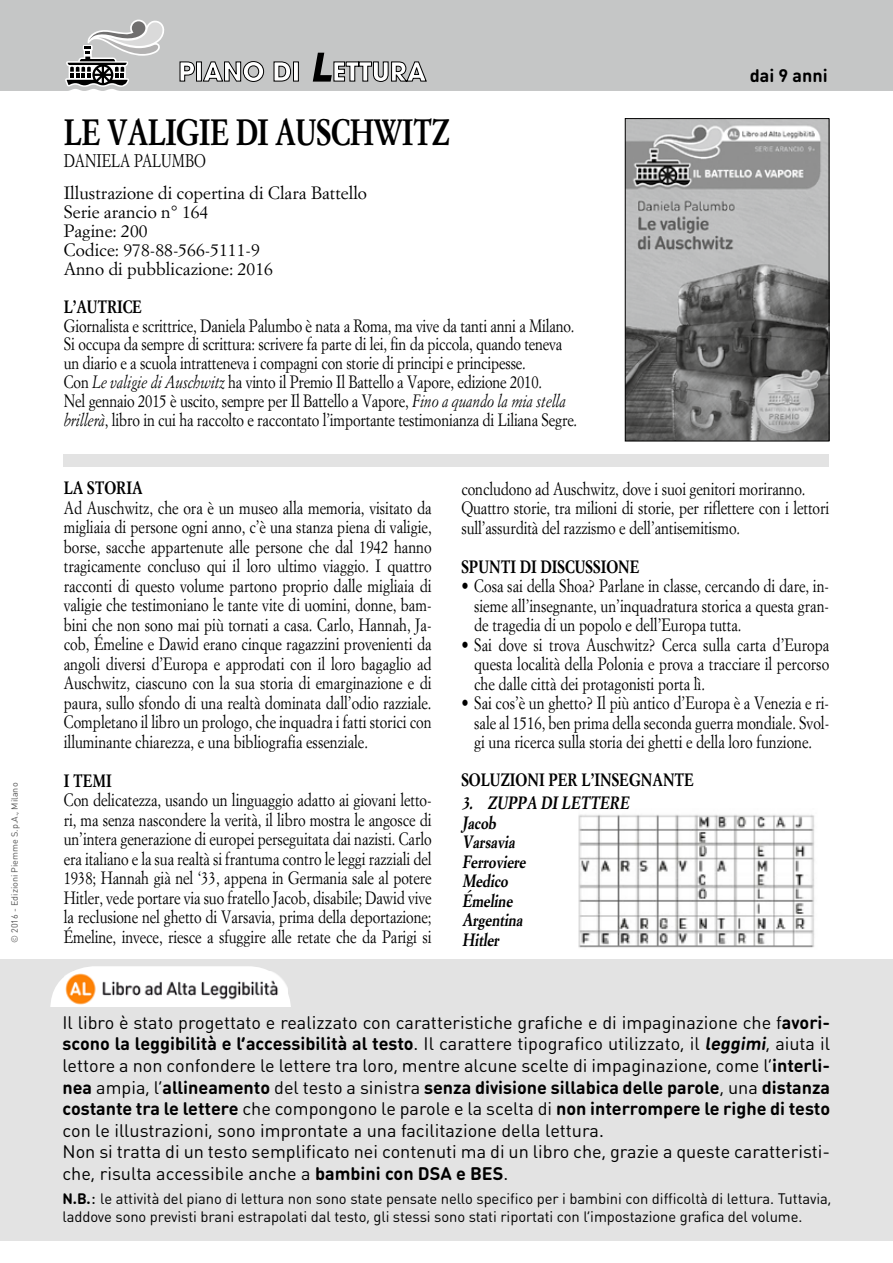
<style>
.page{position:relative;width:893px;height:1263px;background:#fff}
.page>*{position:absolute;margin:0;border:0;box-sizing:border-box;transform-origin:0 0}
.t1{font:700 36px "Simoncini Garamond";letter-spacing:-.015em;color:#000;scale:.8 1}
.t2{font:18px/21.6px "DIN Round Pro";color:#000}
.t3{font:18px "Simoncini Garamond";color:#000;scale:.8 1}
.t4{font:700 18px "DIN Round Pro";color:#000}
.t5{font:17.55px/19.5px "Simoncini Garamond";letter-spacing:-.005em;color:#000;text-align:justify;scale:.83 1}
.t6{font:700 17.55px/19.5px "Simoncini Garamond";color:#000;scale:.83 1}
.t7{font:17.55px/18.9px "Simoncini Garamond";letter-spacing:-.005em;color:#000}
.t8{font:15px/18px "DIN Round Pro";letter-spacing:-.005em;color:#000}
.t9{font:9px "DIN Round Pro";color:#565656}
.s1{font-style:italic}
.s2{font-weight:700}
.s3{font-size:18px}
</style>
<div class="page">
<div style="left:0;top:0;width:893px;height:91px;background:#c5c6c6"></div>
<svg style="left:65px;top:20px;width:100px;height:67px;background:#b2b2b2"></svg>
<img style="left:578px;top:814px;width:237px;height:134px">
<div style="left:64px;top:454px;width:765px;height:13px;background:#e3e3e3"></div>
<svg style="left:180px;top:53px;width:247px;height:29px"></svg>
<div style="left:0;top:960px;width:893px;height:281px;background:#e3e3e3"></div>
<svg style="left:50px;top:966px;width:241px;height:41px"></svg>
<img style="left:64px;top:972px;width:224px;height:33px">
<img style="left:627px;top:120px;width:200px;height:319px">
<div style="left:625px;top:118px;width:204px;height:323px;border:1px solid #000"></div>
<p class="t9" style="left:8px;top:943px;width:162px;rotate:-90deg">© 2016 - Edizioni Piemme S.p.A., Milano</p>
<h1 class="t1" style="left:64px;top:110px;width:484px">LE VALIGIE DI AUSCHWITZ</h1>
<p class="t3" style="left:64px;top:149px;width:179px">DANIELA PALUMBO</p>
<p class="t7" style="left:64px;top:183px;width:305px">Illustrazione di copertina di Clara Battello<br>Serie arancio n° 164<br>Pagine: 200<br>Codice: 978-88-566-5111-9<br>Anno di pubblicazione: 2016</p>
<p class="t6" style="left:64px;top:297px;width:96px">L’AUTRICE</p>
<p class="t5" style="left:64px;top:316px;width:620px;line-height:18.9px;text-align:left">Giornalista e scrittrice, Daniela Palumbo è nata a Roma, ma vive da tanti anni a Milano.<br>Si occupa da sempre di scrittura: scrivere fa parte di lei, fin da piccola, quando teneva un diario e a scuola intratteneva i compagni con storie di principi e principesse.<br>Con <span class="s1">Le valigie di Auschwitz</span> ha vinto il Premio Il Battello a Vapore, edizione 2010.<br>Nel gennaio 2015 è uscito, sempre per Il Battello a Vapore, <span class="s1">Fino a quando la mia stella brillerà</span>, libro in cui ha raccolto e raccontato l’importante testimonianza di Liliana Segre.</p>
<p class="t4" style="left:750px;top:62px;width:79px">dai 9 anni</p>
<p class="t6" style="left:64px;top:479px;width:97px">LA STORIA</p>
<p class="t5" style="left:64px;top:497px;width:445px">Ad Auschwitz, che ora è un museo alla memoria, visitato da migliaia di persone ogni anno, c’è una stanza piena di valigie, borse, sacche appartenute alle persone che dal 1942 hanno tragicamente concluso qui il loro ultimo viaggio. I quattro racconti di questo volume partono proprio dalle migliaia di valigie che testimoniano le tante vite di uomini, donne, bam&shy;bini che non sono mai più tornati a casa. Carlo, Hannah, Ja&shy;cob, Émeline e Dawid erano cinque ragazzini provenienti da angoli diversi d’Europa e approdati con il loro bagaglio ad Auschwitz, ciascuno con la sua storia di emarginazione e di paura, sullo sfondo di una realtà dominata dall’odio razziale.<br>Completano il libro un prologo, che inquadra i fatti storici con illuminante chiarezza, e una bibliografia essenziale.</p>
<p class="t6" style="left:64px;top:771px;width:59px">I TEMI</p>
<p class="t5" style="left:64px;top:790px;width:445px">Con delicatezza, usando un linguaggio adatto ai giovani letto&shy;ri, ma senza nascondere la verità, il libro mostra le angosce di un’intera generazione di europei perseguitata dai nazisti. Carlo era italiano e la sua realtà si frantuma contro le leggi razziali del 1938; Hannah già nel ‘33, appena in Germania sale al potere Hitler, vede portare via suo fratello Jacob, disabile; Dawid vive la reclusione nel ghetto di Varsavia, prima della deportazione; Émeline, invece, riesce a sfuggire alle retate che da Parigi si</p>
<p class="t5" style="left:461px;top:478px;width:445px;text-align:left">concludono ad Auschwitz, dove i suoi genitori moriranno.<br>Quattro storie, tra milioni di storie, per riflettere con i lettori sull’assurdità del razzismo e dell’antisemitismo.</p>
<p class="t6" style="left:461px;top:557px;width:216px">SPUNTI DI DISCUSSIONE</p>
<p class="t5" style="left:474px;top:576px;width:429px;text-indent:-13px">• Cosa sai della Shoa? Parlane in classe, cercando di dare, in&shy;sieme all’insegnante, un’inquadratura storica a questa gran&shy;de tragedia di un popolo e dell’Europa tutta.</p>
<p class="t5" style="left:474px;top:634px;width:429px;text-indent:-13px">• Sai dove si trova Auschwitz? Cerca sulla carta d’Europa questa località della Polonia e prova a tracciare il percorso che dalle città dei protagonisti porta lì.</p>
<p class="t5" style="left:474px;top:693px;width:429px;text-indent:-13px">• Sai cos’è un ghetto? Il più antico d’Europa è a Venezia e ri&shy;sale al 1516, ben prima della seconda guerra mondiale. Svol&shy;gi una ricerca sulla storia dei ghetti e della loro funzione.</p>
<p class="t6" style="left:461px;top:770px;width:282px">SOLUZIONI PER L’INSEGNANTE</p>
<p class="t6" style="left:462px;top:794px;width:207px">3. ZUPPA DILETTERE<br>Jacob<br>Varsavia<br>Ferroviere<br>Medico<br>Émeline<br>Argentina<br>Hitler</p>
<p class="t2" style="left:63px;top:1011px;width:769px">Il libro è stato progettato e realizzato con caratteristiche grafiche e di impaginazione che f<span class="s2">avori&shy;scono la leggibilità e l’accessibilità al testo</span>. Il carattere tipografico utilizzato, il <span class="s2">leggimi</span>, aiuta il lettore a non confondere le lettere tra loro, mentre alcune scelte di impaginazione, come l’<span class="s2">interli&shy;nea</span> ampia, l’<span class="s2">allineamento</span> del testo a sinistra <span class="s2">senza divisione sillabica delle parole</span>, una <span class="s2">distanza costante tra le lettere</span> che compongono le parole e la scelta di <span class="s2">non interrompere le righe di testo </span>con le illustrazioni, sono improntate a una facilitazione della lettura.<br>Non si tratta di un testo semplificato nei contenuti ma di un libro che, grazie a queste caratteristi&shy;che, risulta accessibile anche a <span class="s2">bambini con DSA e BES</span>.</p>
<p class="t8" style="left:63px;top:1189px;width:770px"><span class="s2">N.B.</span><span class="s3">:</span> le attività del piano di lettura non sono state pensate nello specifico per i bambini con difficoltà di lettura. Tuttavia, laddove sono previsti brani estrapolati dal testo, gli stessi sono stati riportati con l’impostazione grafica del volume.</p>
</div>
